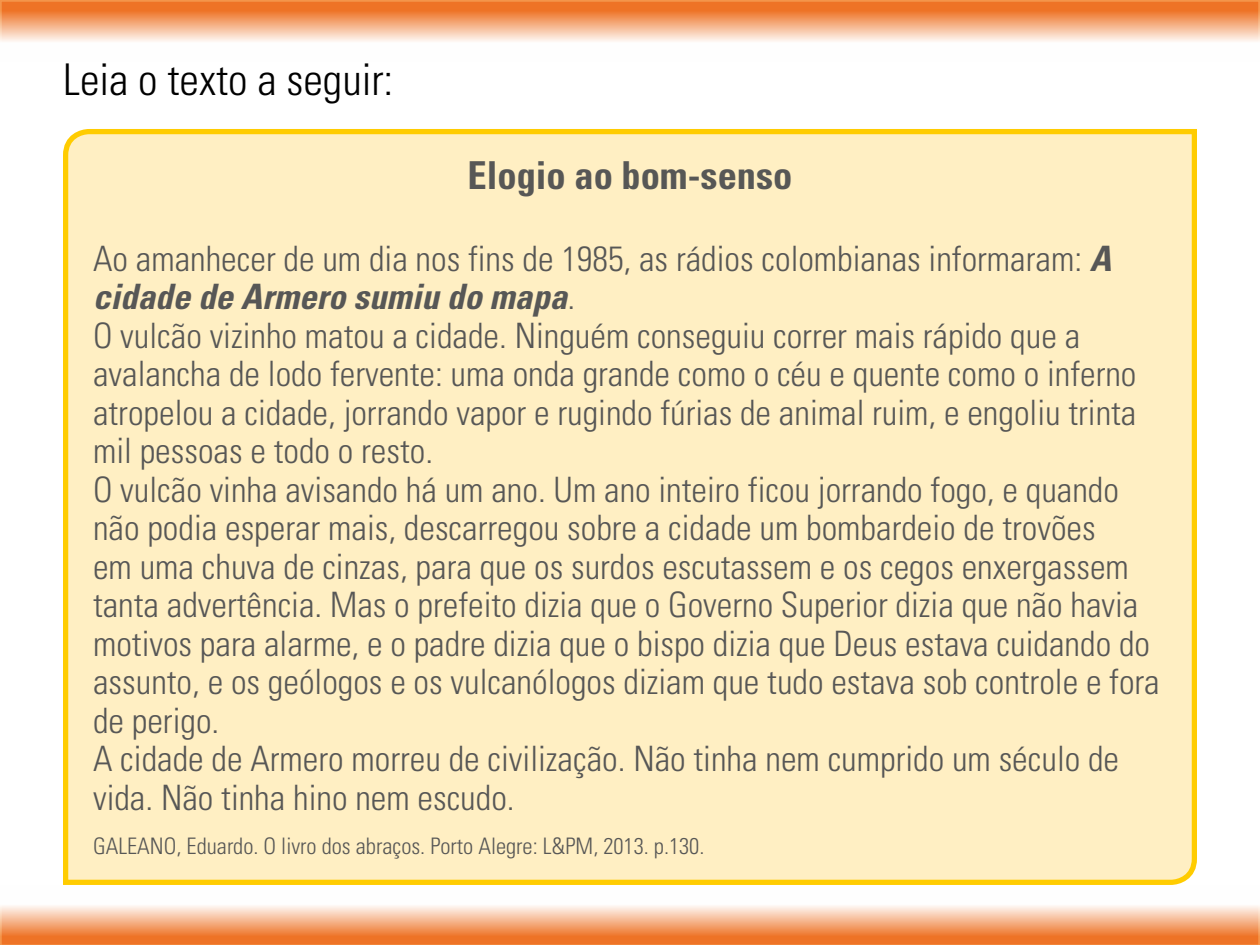
<style>
.page{position:relative;width:1260px;height:945px;background:#fff}
.page>*{position:absolute;margin:0;border:0;box-sizing:border-box;transform-origin:0 0}
.t1{font:300 condensed 43.75px "Univers LT Std";color:#000}
.t2{font:700 condensed 38.5px "Univers LT Std";color:#575756}
.t3{font:300 condensed 35px/38.5px "Univers LT Std";color:#575756}
.t4{font:300 condensed 22.75px "Univers LT Std";color:#575756}
.s1{font-weight:700;font-style:italic}
</style>
<div class="page">
<svg style="left:0;top:0;width:1260px;height:42px;background:#f4a675"></svg>
<svg style="left:0;top:906px;width:1260px;height:39px;background:#f4a676"></svg>
<div style="left:63px;top:129px;width:1134px;height:756px;background:#ffefc3"></div>
<p class="t1" style="left:63px;top:53px;width:332px">Leia o texto a seguir:</p>
<p class="t2" style="left:467px;top:151px;width:327px">Elogio ao bom-senso</p>
<p class="t3" style="left:93px;top:239px;width:1068px">Ao amanhecer de um dia nos fins de 1985, as rádios colombianas informaram: <span class="s1">A cidade de Armero sumiu do mapa</span>.<br>O vulcão vizinho matou a cidade. Ninguém conseguiu correr mais rápido que a avalancha de lodo fervente: uma onda grande como o céu e quente como o inferno atropelou a cidade, jorrando vapor e rugindo fúrias de animal ruim, e engoliu trinta mil pessoas e todo o resto.<br>O vulcão vinha avisando há um ano. Um ano inteiro ficou jorrando fogo, e quando não podia esperar mais, descarregou sobre a cidade um bombardeio de trovões<br>em uma chuva de cinzas, para que os surdos escutassem e os cegos enxergassem tanta advertência. Mas o prefeito dizia que o Governo Superior dizia que não havia motivos para alarme, e o padre dizia que o bispo dizia que Deus estava cuidando do assunto, e os geólogos e os vulcanólogos diziam que tudo estava sob controle e fora de perigo.<br>A cidade de Armero morreu de civilização. Não tinha nem cumprido um século de vida. Não tinha hino nem escudo.</p>
<p class="t4" style="left:93px;top:832px;width:613px">GALEANO, Eduardo. O livro dos abraços. Porto Alegre: L&amp;PM, 2013. p.130.</p>
</div>
